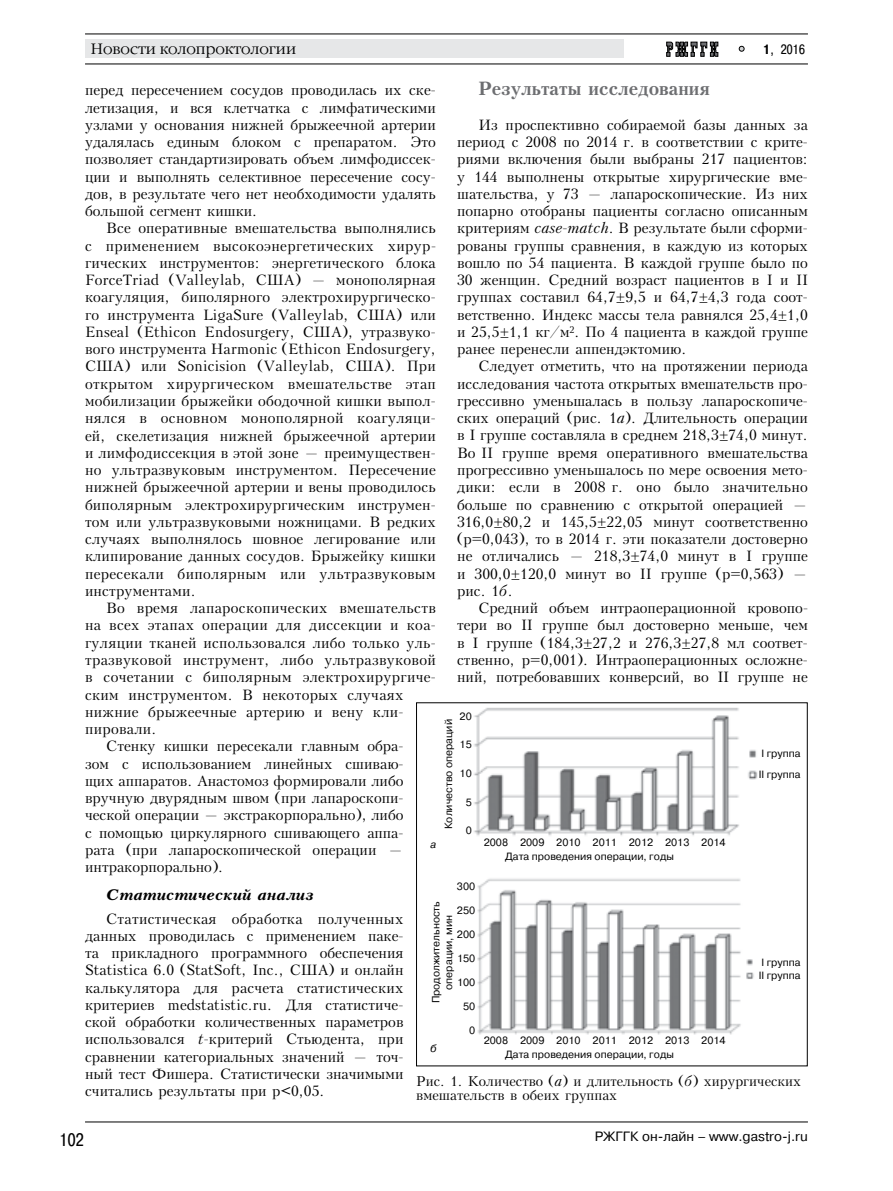
<style>
.page{position:relative;width:893px;height:1191px;background:#fff}
.page>*{position:absolute;margin:0;border:0;box-sizing:border-box;transform-origin:0 0}
.t1{font:700 18px "Kudrashov";color:#6d6e71}
.t2{font:18px "Pragmatica Cond C";color:#000}
.t3{font:300 15px "Garamond C";color:#000}
.t4{font:italic 700 15px "Kudrashov";color:#000}
.t5{font:14.25px/17.2px "Kudrashov";color:#000;text-align:justify}
.t6{font:14.25px "Kudrashov";letter-spacing:.02em;color:#000}
.t7{font:13.5px/14.2px "Kudrashov";color:#000}
.t8{font:13.5px "Pragmatica C";color:#000}
.t9{font:13.5px "Pragmatica Cond C";color:#000}
.t10{font:10.5px/21px "Pragmatica C";color:#000}
.t11{font:italic 10.5px "Pragmatica C";color:#000}
.s1{font-weight:700}
.s2{font-style:italic}
</style>
<div class="page">
<div style="left:85px;top:40px;width:538px;height:18px;background:#e6e7e8"></div>
<hr style="left:85px;top:64px;width:723px;height:1px;background:#000">
<hr style="left:85px;top:34px;width:723px;height:1px;background:#000">
<hr style="left:85px;top:1121px;width:723px;height:1px;background:#000">
<svg style="left:739px;top:46px;width:5px;height:5px"></svg>
<svg style="left:666px;top:42px;width:52px;height:15px"></svg>
<img style="left:477px;top:878px;width:277px;height:157px">
<img style="left:473px;top:707px;width:285px;height:129px">
<p class="t3" style="left:91px;top:41px;width:207px">Новости колопроктологии</p>
<p class="t9" style="left:763px;top:42px;width:44px"><span class="s1">1</span>, 2016</p>
<p class="t1" style="left:478px;top:77px;width:233px">Результаты исследования</p>
<p class="t5" style="left:457px;top:116px;width:352px;text-indent:21px">Из проспективно собираемой базы данных за период с 2008 по 2014 г. в соответствии с крите&shy;риями включения были выбраны 217 пациентов: у 144 выполнены открытые хирургические вме&shy;шательства, у 73 — лапароскопические. Из них пoпарно отобраны пациенты согласно описанным критериям <span class="s2">case-match</span>. В результате были сформи&shy;рованы группы сравнения, в каждую из которых вошло по 54 пациента. В каждой группе было по 30 женщин. Средний возраст пациентов в I и II группах составил 64,7±9,5 и 64,7±4,3 года соот&shy;ветственно. Индекс массы тела равнялся 25,4±1,0 и 25,5±1,1 кг/м<sup>2</sup>. По 4 пациента в каждой группе ранее перенесли аппендэктомию.</p>
<p class="t5" style="left:457px;top:358px;width:352px;text-indent:21px">Следует отметить, что на протяжении периода исследования частота открытых вмешательств про&shy;грессивно уменьшалась в пользу лапароскопиче&shy;ских операций (рис. 1<span class="s2">а</span>). Длительность операции в I группе составляла в среднем 218,3±74,0 минут.<br>Во II группе время оперативного вмешательства прогрессивно уменьшалось по мере освоения мето&shy;дики: если в 2008 г. оно было значительно больше по сравнению с открытой операцией — 316,0±80,2 и 145,5±22,05 минут соответственно (р=0,043), то в 2014 г. эти показатели достоверно не отличались — 218,3±74,0 минут в I группе и 300,0±120,0 минут во II группе (p=0,563) — рис. 1<span class="s2">б</span>.</p>
<p class="t5" style="left:457px;top:599px;width:352px;text-indent:21px">Средний объем интраоперационной кровопо&shy;тери во II группе был достоверно меньше, чем в I группе (184,3±27,2 и 276,3±27,8 мл соответ&shy;ственно, p=0,001). Интраоперационных осложне&shy;ний, потребовавших конверсий, во II группе не</p>
<p class="t5" style="left:85px;top:82px;width:352px">перед пересечением сосудов проводилась их ске&shy;летизация, и вся клетчатка с лимфатическими узлами у основания нижней брыжеечной артерии удалялась единым блоком с препаратом. Это позволяет стандартизировать объем лимфодиссек&shy;ции и выполнять селективное пересечение сосу&shy;дов, в результате чего нет необходимости удалять большой сегмент кишки.</p>
<p class="t5" style="left:85px;top:220px;width:352px;text-indent:21px">Все оперативные вмешательства выполнялись с применением высокоэнергетических хирур&shy;гических инструментов: энергетического блока ForceTriad (Valleylab, США) — монополярная коагуляция, биполярного электрохирургическо&shy;го инструмента LigaSure (Valleylab, США) или Enseal (Ethicon Endosurgery, США), утразвуко&shy;вого инструмента Harmonic (Ethicon Endosurgery, США) или Sonicision (Valleylab, США). При открытом хирургическом вмешательстве этап мобилизации брыжейки ободочной кишки выпол&shy;нялся в основном монополярной коагуляци&shy;ей, скелетизация нижней брыжеечной артерии и лимфодиссекция в этой зоне — преимуществен&shy;но ультразвуковым инструментом. Пересечение нижней брыжеечной артерии и вены проводилось биполярным электрохирургическим инструмен&shy;том или ультразвуковыми ножницами. В редких случаях выполнялось шовное легирование или клипирование данных сосудов. Брыжейку кишки пересекали биполярным или ультразвуковым инструментами.</p>
<p class="t6" style="left:106px;top:600px;width:331px">Во время лапароскопических вмешательств</p>
<p class="t6" style="left:85px;top:617px;width:352px">на всех этапах операции для диссекции и коа-</p>
<p class="t6" style="left:85px;top:634px;width:352px">гуляции тканей использовался либо только уль-</p>
<p class="t6" style="left:85px;top:651px;width:352px">тразвуковой инструмент, либо ультразвуковой</p>
<p class="t6" style="left:85px;top:669px;width:352px">в сочетании с биполярным электрохирургиче-</p>
<p class="t6" style="left:85px;top:686px;width:320px">ским инструментом. В некоторых случаях</p>
<p class="t6" style="left:85px;top:703px;width:320px">нижние брыжеечные артерию и вену кли-</p>
<p class="t6" style="left:85px;top:720px;width:73px">пировали.</p>
<p class="t5" style="left:106px;top:738px;width:299px">Стенку кишки пересекали главным обра-</p>
<p class="t5" style="left:85px;top:755px;width:320px">зом с использованием линейных сшиваю-</p>
<p class="t5" style="left:85px;top:772px;width:320px">щих аппаратов. Анастомоз формировали либо</p>
<p class="t5" style="left:85px;top:789px;width:320px">вручную двурядным швом (при лапароскопи-</p>
<p class="t5" style="left:85px;top:807px;width:320px">ческой операции — экстракорпорально), либо</p>
<p class="t5" style="left:85px;top:824px;width:320px">с помощью циркулярного сшивающего аппа-</p>
<p class="t5" style="left:85px;top:841px;width:320px">рата (при лапароскопической операции —</p>
<p class="t5" style="left:85px;top:858px;width:140px">интракорпорально).</p>
<p class="t4" style="left:106px;top:886px;width:209px">Статистический анализ</p>
<p class="t5" style="left:85px;top:910px;width:320px;text-indent:21px">Статистическая обработка полученных данных проводилась с применением паке&shy;та прикладного программного обеспечения Statistica 6.0 (StatSoft, Inc., США) и онлайн калькулятора для расчета статистических критериев medstatistic.ru. Для статистиче&shy;ской обработки количественных параметров использовался <span class="s2">t</span>-критерий Стьюдента, при сравнении категориальных значений — точ&shy;ный тест Фишера. Статистически значимыми считались результаты при р&lt;0,05.</p>
<p class="t10" style="left:459px;top:706px;width:14px">20</p>
<p class="t10" style="left:438px;top:829px;width:112px;rotate:-90deg">Количество операций</p>
<p class="t10" style="left:460px;top:734px;width:14px">15</p>
<p class="t10" style="left:759px;top:743px;width:43px">I группа<br>II группа</p>
<p class="t10" style="left:460px;top:763px;width:14px">10</p>
<p class="t10" style="left:466px;top:791px;width:8px">5</p>
<p class="t10" style="left:466px;top:820px;width:8px">0</p>
<p class="t10" style="left:484px;top:832px;width:243px">2008 2009 2010 2011 2012 2013 2014</p>
<p class="t11" style="left:430px;top:839px;width:7px">а</p>
<p class="t10" style="left:505px;top:846px;width:170px">Дата проведения операции, годы</p>
<p class="t10" style="left:457px;top:876px;width:20px">300</p>
<p class="t10" style="left:430px;top:1003px;width:104px;line-height:12.6px;text-align:center;rotate:-90deg">Продолжительность операции, мин</p>
<p class="t10" style="left:457px;top:900px;width:20px">250</p>
<p class="t10" style="left:457px;top:924px;width:20px">200</p>
<p class="t10" style="left:457px;top:948px;width:20px">150</p>
<p class="t10" style="left:759px;top:955px;width:43px;line-height:13.5px">I группа<br>II группа</p>
<p class="t10" style="left:457px;top:972px;width:20px">100</p>
<p class="t10" style="left:463px;top:996px;width:14px">50</p>
<p class="t10" style="left:469px;top:1020px;width:8px">0</p>
<p class="t10" style="left:505px;top:1033px;width:222px;line-height:14px;text-indent:-21px">2008 2009 2010 2011 2012 2013 2014<br>Дата проведения операции, годы</p>
<p class="t11" style="left:430px;top:1043px;width:8px">б</p>
<p class="t7" style="left:416px;top:1074px;width:386px">Рис. 1. Количество (<span class="s2">а</span>) и длительность (<span class="s2">б</span>) хирургических вмешательств в обеих группах</p>
<p class="t2" style="left:59px;top:1130px;width:26px">102</p>
<p class="t8" style="left:595px;top:1129px;width:215px">РЖГГК он-лайн – www.gastro-j.ru</p>
</div>
